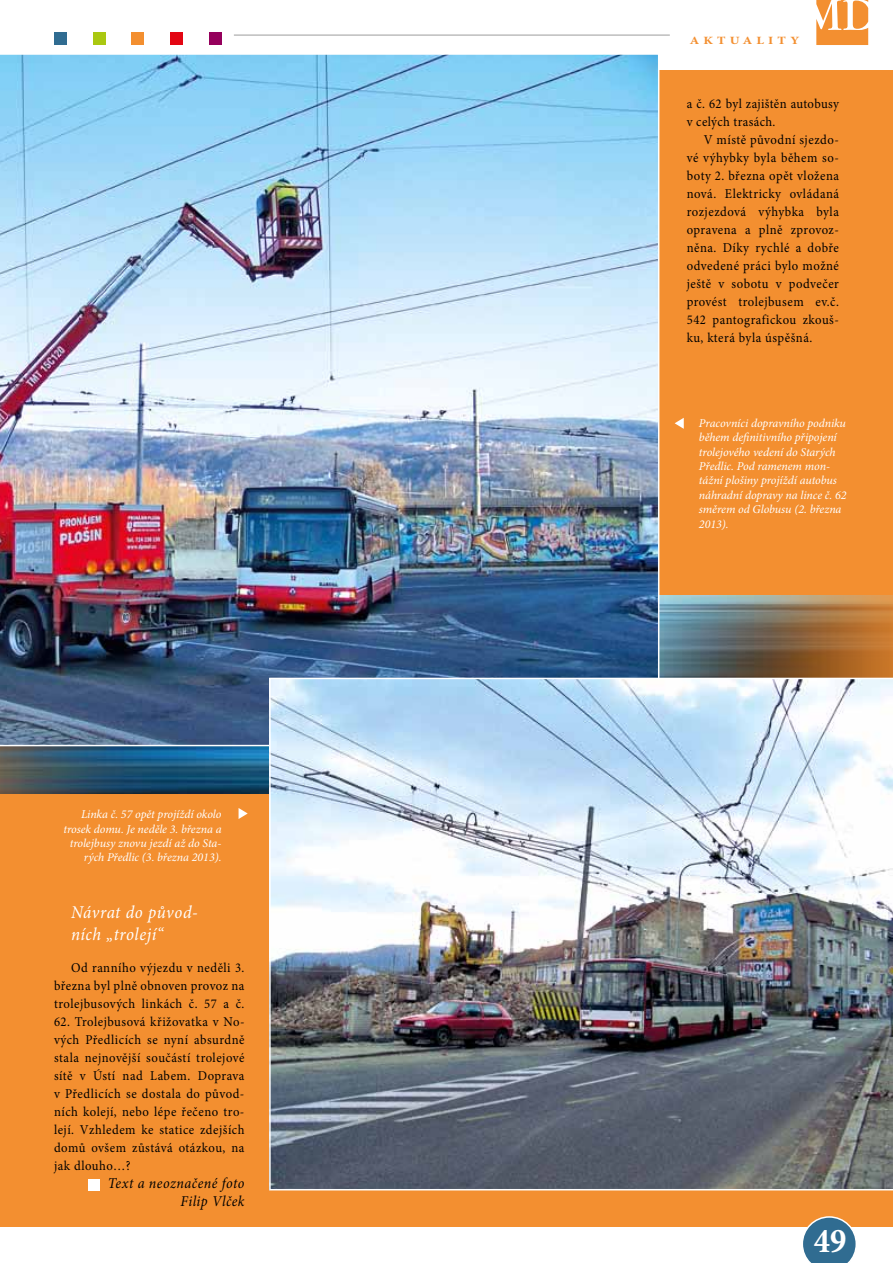
<style>
.page{position:relative;width:893px;height:1263px;background:#fff}
.page>*{position:absolute;margin:0;border:0;box-sizing:border-box;transform-origin:0 0}
.t1{font:700 condensed 34.95px "Minion Pro";color:#fff}
.t2{font:italic 18px/21.6px "Minion Pro";letter-spacing:.03em;color:#fff;scale:.94 1}
.t3{font:italic 15px/18px "Minion Pro";letter-spacing:.035em;color:#000;text-align:right;scale:.94 1}
.t4{font:13.5px/18px "Minion Pro";letter-spacing:.035em;color:#000;text-align:justify;scale:.94 1}
.t5{font:italic 12px/14.4px "Minion Pro";letter-spacing:-.005em;color:#fff}
.t6{font:700 condensed 11.25px "Minion Pro";letter-spacing:.28em;color:#f38f30;scale:1.33 1}
</style>
<div class="page">
<div style="left:209px;top:32px;width:13px;height:13px;background:#95005c"></div>
<div style="left:170px;top:32px;width:13px;height:13px;background:#e30613"></div>
<div style="left:131px;top:32px;width:13px;height:13px;background:#f38f30"></div>
<div style="left:93px;top:32px;width:12px;height:13px;background:#aac811"></div>
<div style="left:54px;top:32px;width:13px;height:13px;background:#306c91"></div>
<div style="left:0;top:70px;width:893px;height:1157px;background:#f38f30"></div>
<img style="left:0;top:595px;width:893px;height:198px">
<img style="left:0;top:54px;width:659px;height:692px">
<img style="left:269px;top:678px;width:624px;height:512px">
<svg style="left:675px;top:418px;width:9px;height:11px"></svg>
<svg style="left:239px;top:808px;width:9px;height:11px"></svg>
<svg style="left:803px;top:1216px;width:53px;height:47px"></svg>
<hr style="left:234px;top:35px;width:436px;height:1px;background:#9d9d9c">
<svg style="left:816px;top:0;width:52px;height:45px"></svg>
<div style="left:88px;top:1178px;width:12px;height:12px;background:#fff"></div>
<p class="t5" style="left:63px;top:807px;width:160px;text-align:right">Linka č. 57 opět projíždí okolo trosek domu. Je neděle 3. března a trolejbusy znovu jezdí až do Sta&shy;rých Předlic (3. března 2013).</p>
<h2 class="t2" style="left:71px;top:901px;width:137px">Návrat do původ&shy;ních „trolejí“</h2>
<p class="t4" style="left:54px;top:959px;width:204px;text-indent:17px">Od ranního výjezdu v neděli 3. března byl plně obnoven provoz na trolejbusových linkách č. 57 a č.</p>
<p class="t4" style="left:54px;top:1013px;width:204px">62. Trolejbusová křižovatka v No&shy;vých Předlicích se nyní absurdně stala nejnovější součástí trolejové sítě v Ústí nad Labem. Doprava v Předlicích se dostala do původ&shy;ních kolejí, nebo lépe řečeno tro&shy;lejí. Vzhledem ke statice zdejších domů ovšem zůstává otázkou, na jak dlouho…?</p>
<p class="t3" style="left:108px;top:1174px;width:147px">Text a neoznačené foto<br>Filip Vlček</p>
<p class="t6" style="left:690px;top:33px;width:84px">AKTUALITY</p>
<p class="t4" style="left:687px;top:95px;width:163px">a č. 62 byl zajištěn autobusy v celých trasách.</p>
<p class="t4" style="left:687px;top:131px;width:163px;text-indent:17px">V místě původní sjezdo&shy;vé výhybky byla během so&shy;boty 2. března opět vložena nová. Elektricky ovládaná rozjezdová výhybka byla opravena a plně zprovoz&shy;něna. Díky rychlé a dobře odvedené práci bylo možné ještě v sobotu v podvečer provést trolejbusem ev.č.<br>542 pantografickou zkouš&shy;ku, která byla úspěšná.</p>
<p class="t5" style="left:699px;top:416px;width:149px">Pracovníci dopravního podniku během definitivního připojení trolejového vedení do Starých<br>Předlic. Pod ramenem mon&shy;tážní plošiny projíždí autobus náhradní dopravy na lince č. 62 směrem od Globusu (2. března<br>2013).</p>
<h1 class="t1" style="left:814px;top:1217px;width:34px">49</h1>
</div>
